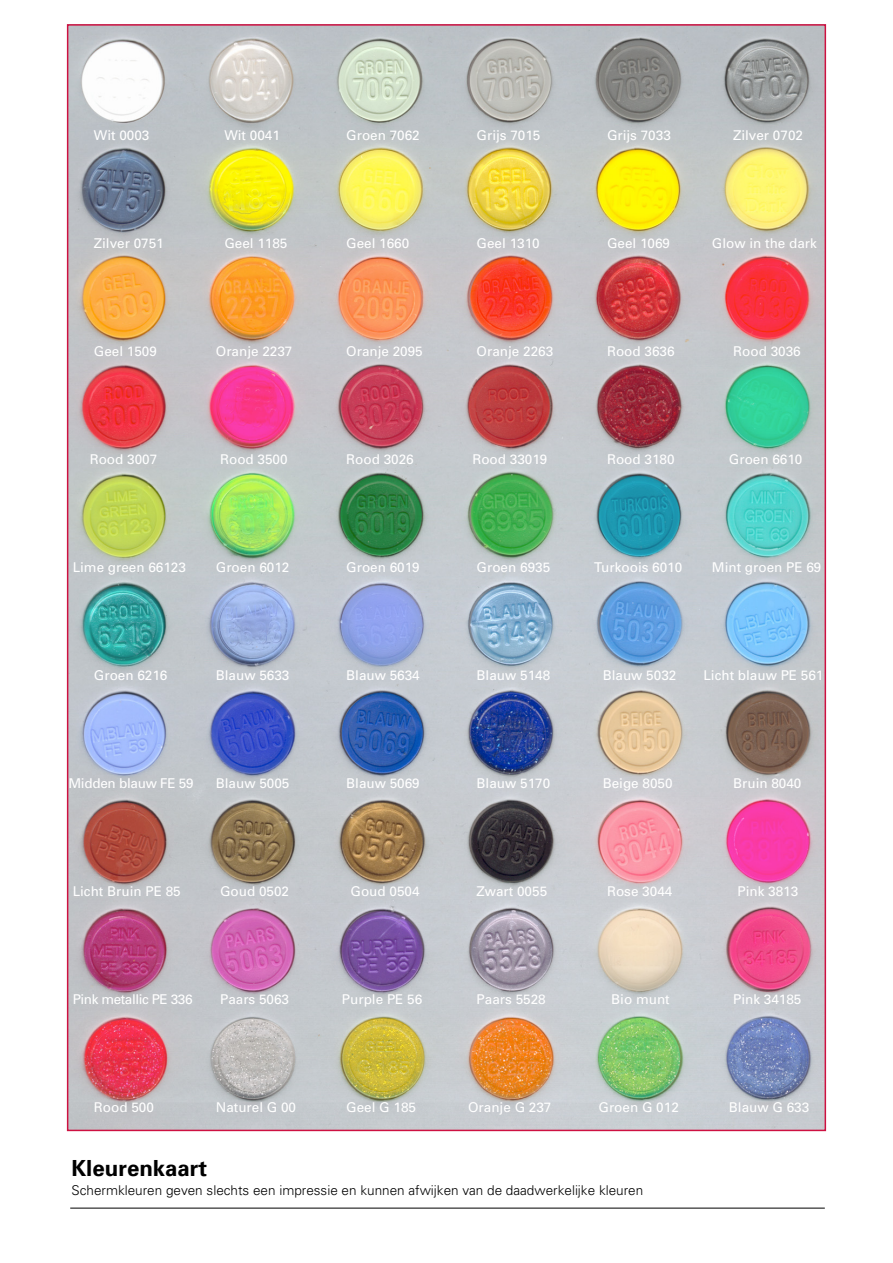
<style>
.page{position:relative;width:893px;height:1263px;background:#fff}
.page>*{position:absolute;margin:0;border:0;box-sizing:border-box;transform-origin:0 0}
.Paragraph_Style_1{font:700 22.2px "Univers";color:#000}
.Paragraph_Style_1-2{font:13.5px "Univers";color:#fff}
.Paragraph_Style_1-3{font:300 13.5px "Univers";color:#000}
.Paragraph_Style_1-4{font:13.5px "Univers";letter-spacing:-.03em;color:#fff}
.Paragraph_Style_1-5{font:13.5px "Univers";letter-spacing:-.02em;color:#fff}
</style>
<div class="page">
<img style="left:70px;top:27px;width:753px;height:1101px">
<hr style="left:70px;top:1208px;width:755px;height:1px;background:#000">
<p class="Paragraph_Style_1-2" style="left:94px;top:128px;width:57px">Wit 0003</p>
<p class="Paragraph_Style_1-2" style="left:224px;top:128px;width:57px">Wit 0041</p>
<p class="Paragraph_Style_1-2" style="left:346px;top:128px;width:75px">Groen 7062</p>
<p class="Paragraph_Style_1-2" style="left:477px;top:128px;width:65px">Grijs 7015</p>
<p class="Paragraph_Style_1-2" style="left:607px;top:128px;width:65px">Grijs 7033</p>
<p class="Paragraph_Style_1-2" style="left:733px;top:128px;width:71px">Zilver 0702</p>
<p class="Paragraph_Style_1-2" style="left:94px;top:236px;width:71px">Zilver 0751</p>
<p class="Paragraph_Style_1-2" style="left:224px;top:236px;width:65px">Geel 1185</p>
<p class="Paragraph_Style_1-2" style="left:346px;top:236px;width:65px">Geel 1660</p>
<p class="Paragraph_Style_1-2" style="left:477px;top:236px;width:65px">Geel 1310</p>
<p class="Paragraph_Style_1-2" style="left:607px;top:236px;width:65px">Geel 1069</p>
<p class="Paragraph_Style_1-2" style="left:712px;top:236px;width:107px">Glow in the dark</p>
<p class="Paragraph_Style_1-2" style="left:94px;top:344px;width:65px">Geel 1509</p>
<p class="Paragraph_Style_1-2" style="left:216px;top:344px;width:78px">Oranje 2237</p>
<p class="Paragraph_Style_1-2" style="left:346px;top:344px;width:78px">Oranje 2095</p>
<p class="Paragraph_Style_1-2" style="left:477px;top:344px;width:78px">Oranje 2263</p>
<p class="Paragraph_Style_1-2" style="left:607px;top:344px;width:69px">Rood 3636</p>
<p class="Paragraph_Style_1-2" style="left:733px;top:344px;width:69px">Rood 3036</p>
<p class="Paragraph_Style_1-2" style="left:90px;top:452px;width:69px">Rood 3007</p>
<p class="Paragraph_Style_1-2" style="left:220px;top:452px;width:69px">Rood 3500</p>
<p class="Paragraph_Style_1-2" style="left:346px;top:452px;width:69px">Rood 3026</p>
<p class="Paragraph_Style_1-2" style="left:472px;top:452px;width:77px">Rood 33019</p>
<p class="Paragraph_Style_1-2" style="left:607px;top:452px;width:69px">Rood 3180</p>
<p class="Paragraph_Style_1-2" style="left:729px;top:452px;width:75px">Groen 6610</p>
<p class="Paragraph_Style_1-2" style="left:73px;top:560px;width:115px">Lime green 66123</p>
<p class="Paragraph_Style_1-2" style="left:216px;top:560px;width:75px">Groen 6012</p>
<p class="Paragraph_Style_1-2" style="left:346px;top:560px;width:75px">Groen 6019</p>
<p class="Paragraph_Style_1-2" style="left:477px;top:560px;width:75px">Groen 6935</p>
<p class="Paragraph_Style_1-2" style="left:594px;top:560px;width:90px">Turkoois 6010</p>
<p class="Paragraph_Style_1-2" style="left:712px;top:560px;width:111px">Mint groen PE 69</p>
<p class="Paragraph_Style_1-2" style="left:94px;top:668px;width:75px">Groen 6216</p>
<p class="Paragraph_Style_1-2" style="left:216px;top:668px;width:75px">Blauw 5633</p>
<p class="Paragraph_Style_1-2" style="left:346px;top:668px;width:75px">Blauw 5634</p>
<p class="Paragraph_Style_1-2" style="left:477px;top:668px;width:75px">Blauw 5148</p>
<p class="Paragraph_Style_1-2" style="left:603px;top:668px;width:75px">Blauw 5032</p>
<p class="Paragraph_Style_1-2" style="left:703px;top:668px;width:122px">Licht blauw PE 561</p>
<p class="Paragraph_Style_1-5" style="left:68px;top:776px;width:127px">Midden blauw FE 59</p>
<p class="Paragraph_Style_1-2" style="left:216px;top:776px;width:75px">Blauw 5005</p>
<p class="Paragraph_Style_1-2" style="left:346px;top:776px;width:75px">Blauw 5069</p>
<p class="Paragraph_Style_1-2" style="left:477px;top:776px;width:75px">Blauw 5170</p>
<p class="Paragraph_Style_1-2" style="left:603px;top:776px;width:71px">Beige 8050</p>
<p class="Paragraph_Style_1-2" style="left:733px;top:776px;width:70px">Bruin 8040</p>
<p class="Paragraph_Style_1-2" style="left:73px;top:884px;width:110px">Licht Bruin PE 85</p>
<p class="Paragraph_Style_1-2" style="left:220px;top:884px;width:71px">Goud 0502</p>
<p class="Paragraph_Style_1-2" style="left:350px;top:884px;width:71px">Goud 0504</p>
<p class="Paragraph_Style_1-2" style="left:477px;top:884px;width:72px">Zwart 0055</p>
<p class="Paragraph_Style_1-2" style="left:607px;top:884px;width:67px">Rose 3044</p>
<p class="Paragraph_Style_1-2" style="left:737px;top:884px;width:62px">Pink 3813</p>
<p class="Paragraph_Style_1-4" style="left:73px;top:992px;width:121px">Pink metallic PE 336</p>
<p class="Paragraph_Style_1-2" style="left:220px;top:992px;width:71px">Paars 5063</p>
<p class="Paragraph_Style_1-2" style="left:342px;top:992px;width:82px">Purple PE 56</p>
<p class="Paragraph_Style_1-2" style="left:477px;top:992px;width:71px">Paars 5528</p>
<p class="Paragraph_Style_1-2" style="left:611px;top:992px;width:60px">Bio munt</p>
<p class="Paragraph_Style_1-2" style="left:733px;top:992px;width:70px">Pink 34185</p>
<p class="Paragraph_Style_1-2" style="left:94px;top:1100px;width:62px">Rood 500</p>
<p class="Paragraph_Style_1-2" style="left:216px;top:1100px;width:82px">Naturel G 00</p>
<p class="Paragraph_Style_1-2" style="left:346px;top:1100px;width:71px">Geel G 185</p>
<p class="Paragraph_Style_1-2" style="left:468px;top:1100px;width:85px">Oranje G 237</p>
<p class="Paragraph_Style_1-2" style="left:598px;top:1100px;width:82px">Groen G 012</p>
<p class="Paragraph_Style_1-2" style="left:729px;top:1100px;width:82px">Blauw G 633</p>
<p class="Paragraph_Style_1" style="left:72px;top:1155px;width:137px">Kleurenkaart</p>
<p class="Paragraph_Style_1-3" style="left:72px;top:1182px;width:573px">Schermkleuren geven slechts een impressie en kunnen afwijken van de daadwerkelijke kleuren</p>
</div>
